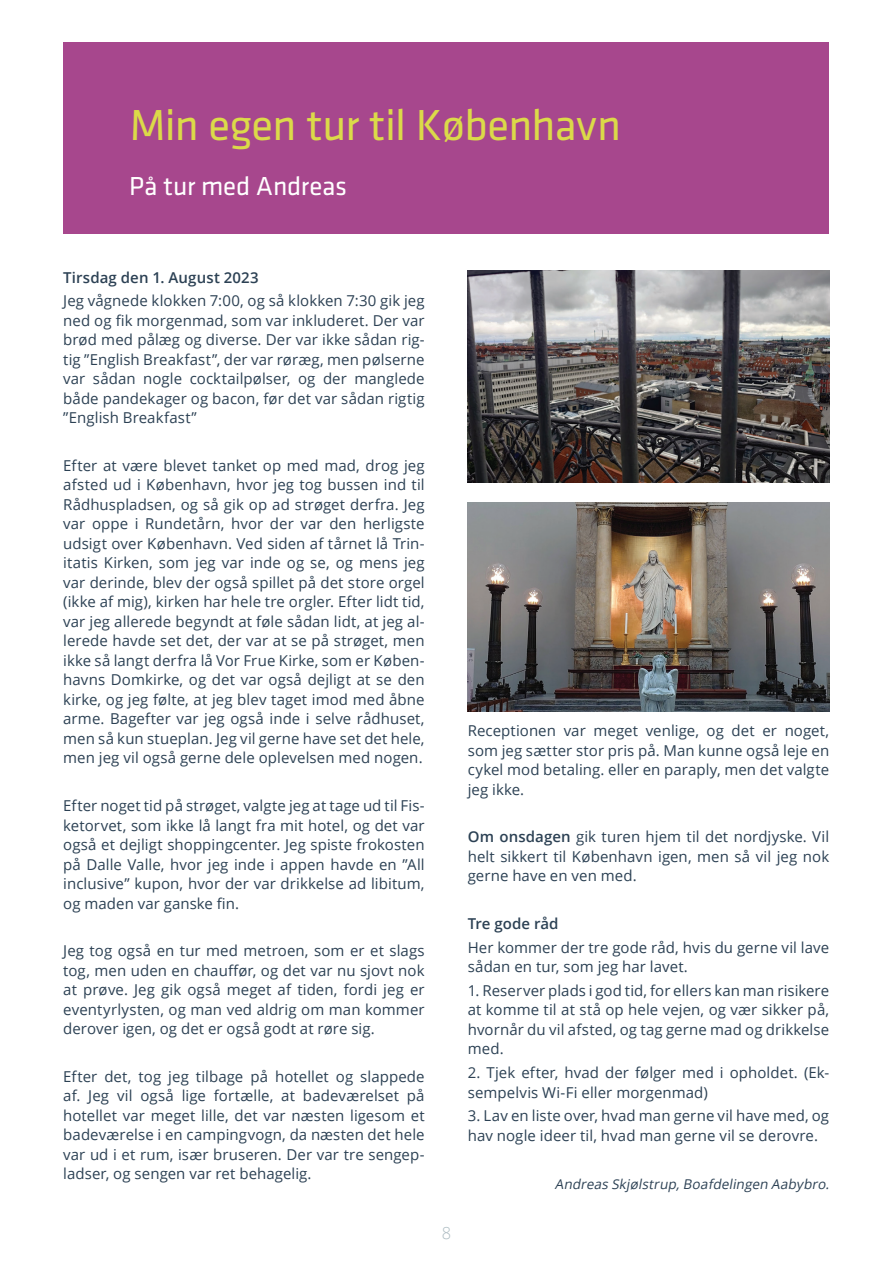
<style>
.page{position:relative;width:893px;height:1263px;background:#fff}
.page>*{position:absolute;margin:0;border:0;box-sizing:border-box;transform-origin:0 0}
.t1{font:45px "Klavika Basic";letter-spacing:-.015em;color:#dbda49}
.t2{font:27px "Klavika Basic";letter-spacing:-.005em;color:#fff}
.t3{font:300 16.5px "Open Sans";color:#adbcc2}
.t4{font:15px/19.5px "Open Sans";letter-spacing:.005em;color:#2c4154;text-align:justify}
.t5{font:600 15px "Open Sans";letter-spacing:.005em;color:#2c4154}
.t6{font:italic 13.5px "Open Sans";color:#2c4154}
.s1{font-weight:600}
</style>
<div class="page">
<div style="left:64px;top:43px;width:765px;height:191px;background:#a7478d"></div>
<img style="left:468px;top:270px;width:361px;height:213px">
<img style="left:468px;top:502px;width:362px;height:209px">
<h1 class="t1" style="left:130px;top:95px;width:493px">Min egen tur til København</h1>
<h2 class="t2" style="left:129px;top:168px;width:219px">På tur med Andreas</h2>
<p class="t5" style="left:63px;top:267px;width:197px">Tirsdag den 1. August 2023</p>
<p class="t4" style="left:63px;top:291px;width:363px">Jeg vågnede klokken 7:00, og så klokken 7:30 gik jeg ned og fik morgenmad, som var inkluderet. Der var brød med pålæg og diverse. Der var ikke sådan rig&shy;tig ”English Breakfast”, der var røræg, men pølserne var sådan nogle cocktailpølser, og der manglede både pandekager og bacon, før det var sådan rigtig ”English Breakfast”</p>
<p class="t4" style="left:63px;top:455px;width:363px">Efter at være blevet tanket op med mad, drog jeg afsted ud i København, hvor jeg tog bussen ind til Rådhuspladsen, og så gik op ad strøget derfra. Jeg var oppe i Rundetårn, hvor der var den herligste udsigt over København. Ved siden af tårnet lå Trin&shy;itatis Kirken, som jeg var inde og se, og mens jeg var derinde, blev der også spillet på det store orgel (ikke af mig), kirken har hele tre orgler. Efter lidt tid, var jeg allerede begyndt at føle sådan lidt, at jeg al&shy;lerede havde set det, der var at se på strøget, men ikke så langt derfra lå Vor Frue Kirke, som er Køben&shy;havns Domkirke, og det var også dejligt at se den kirke, og jeg følte, at jeg blev taget imod med åbne arme. Bagefter var jeg også inde i selve rådhuset, men så kun stueplan. Jeg vil gerne have set det hele, men jeg vil også gerne dele oplevelsen med nogen.</p>
<p class="t4" style="left:63px;top:795px;width:363px">Efter noget tid på strøget, valgte jeg at tage ud til Fis&shy;ketorvet, som ikke lå langt fra mit hotel, og det var også et dejligt shoppingcenter. Jeg spiste frokosten på Dalle Valle, hvor jeg inde i appen havde en ”All inclusive” kupon, hvor der var drikkelse ad libitum, og maden var ganske fin.</p>
<p class="t4" style="left:63px;top:940px;width:363px">Jeg tog også en tur med metroen, som er et slags tog, men uden en chauffør, og det var nu sjovt nok at prøve. Jeg gik også meget af tiden, fordi jeg er eventyrlysten, og man ved aldrig om man kommer derover igen, og det er også godt at røre sig.</p>
<p class="t4" style="left:63px;top:1066px;width:363px">Efter det, tog jeg tilbage på hotellet og slappede af. Jeg vil også lige fortælle, at badeværelset på hotellet var meget lille, det var næsten ligesom et badeværelse i en campingvogn, da næsten det hele var ud i et rum, især bruseren. Der var tre sengep&shy;ladser, og sengen var ret behagelig.</p>
<p class="t3" style="left:442px;top:1221px;width:11px">8</p>
<p class="t4" style="left:468px;top:721px;width:363px">Receptionen var meget venlige, og det er noget, som jeg sætter stor pris på. Man kunne også leje en cykel mod betaling. eller en paraply, men det valgte jeg ikke.</p>
<p class="t4" style="left:468px;top:827px;width:363px"><span class="s1">Om onsdagen</span> gik turen hjem til det nordjyske. Vil helt sikkert til København igen, men så vil jeg nok gerne have en ven med.</p>
<p class="t5" style="left:468px;top:913px;width:92px">Tre gode råd</p>
<p class="t4" style="left:468px;top:937px;width:363px">Her kommer der tre gode råd, hvis du gerne vil lave sådan en tur, som jeg har lavet.</p>
<p class="t4" style="left:468px;top:980px;width:363px">1. Reserver plads i god tid, for ellers kan man risikere at komme til at stå op hele vejen, og vær sikker på, hvornår du vil afsted, og tag gerne mad og drikkelse med.</p>
<p class="t4" style="left:468px;top:1063px;width:363px">2. Tjek efter, hvad der følger med i opholdet. (Ek&shy;sempelvis Wi-Fi eller morgenmad)</p>
<p class="t4" style="left:468px;top:1106px;width:363px">3. Lav en liste over, hvad man gerne vil have med, og hav nogle ideer til, hvad man gerne vil se derovre.</p>
<p class="t6" style="left:555px;top:1174px;width:279px">Andreas Skjølstrup,Boafdelingen Aabybro.</p>
</div>
